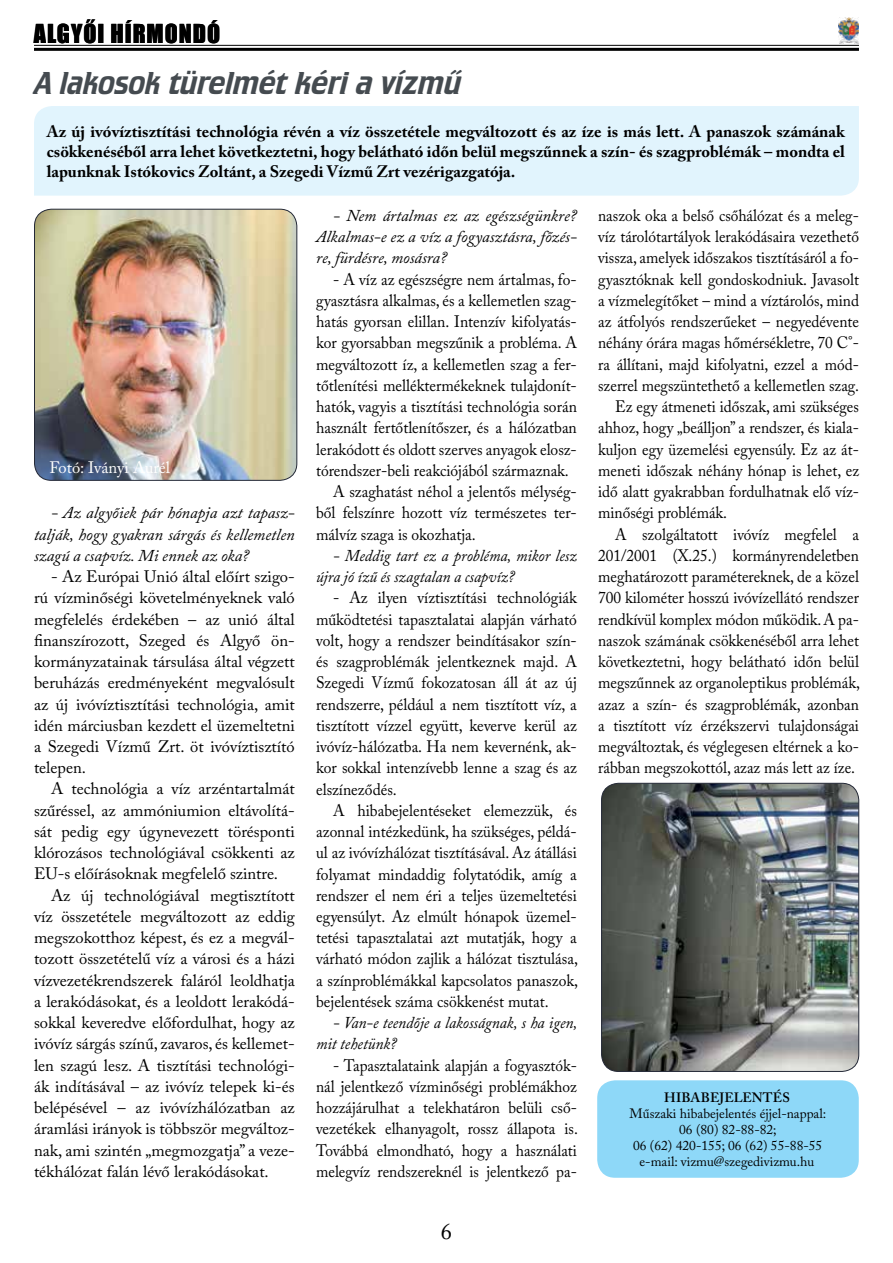
<style>
.page{position:relative;width:893px;height:1263px;background:#fff}
.page>*{position:absolute;margin:0;border:0;box-sizing:border-box;transform-origin:0 0}
.t1{font:33px "Crillee TOT";color:#454b50;scale:.94 1}
.t2{font:24px "Impact";letter-spacing:.04em;color:#000}
.t3{font:22.5px "Adobe Caslon Pro";color:#000}
.t4{font:16.5px/21.3px "Adobe Caslon Pro";color:#000;text-align:justify;scale:.93 1}
.t5{font:16.5px/21.3px "Adobe Caslon Pro";color:#000;text-align:justify;scale:.94 1}
.t6{font:16.5px/21.3px "Adobe Caslon Pro";color:#000;text-align:justify}
.t7{font:700 16.5px/19.8px "Adobe Caslon Pro";color:#000;text-align:justify}
.t8{font:italic 16.5px/21.3px "Adobe Caslon Pro";color:#000;text-align:justify}
.t9{font:italic 16.5px/21.3px "Adobe Caslon Pro";color:#000;scale:.94 1}
.t10{font:16.5px "Adobe Caslon Pro";color:#fff}
.t11{font:13.5px/16.2px "Adobe Caslon Pro";color:#000;text-align:center}
.t12{font:600 13.5px "Adobe Caslon Pro";letter-spacing:.015em;color:#000}
</style>
<div class="page">
<hr style="left:34px;top:45px;width:825px;height:1px;background:#000">
<hr style="left:34px;top:48px;width:825px;height:3px;background:#000">
<img style="left:838px;top:17px;width:21px;height:26px">
<img style="left:35px;top:209px;width:262px;height:271px">
<div style="left:34px;top:209px;width:263px;height:271px;border:1px solid #232836;border-radius:17px"></div>
<div style="left:34px;top:106px;width:825px;height:90px;background:#e1f4fd"></div>
<div style="left:597px;top:1080px;width:262px;height:98px;background:#8ed8f8;border-radius:18px"></div>
<img style="left:602px;top:783px;width:257px;height:288px">
<div style="left:601px;top:783px;width:258px;height:288px;border:1px solid #232836;border-radius:17px"></div>
<h2 class="t2" style="left:34px;top:15px;width:188px">ALGYŐI HÍRMONDÓ</h2>
<h1 class="t1" style="left:34px;top:65px;width:456px">A lakosok türelmét kéri a vízmű</h1>
<p class="t7" style="left:47px;top:121px;width:800px">Az új ivóvíztisztítási technológia révén a víz összetétele megváltozott és az íze is más lett. A panaszok számának csökkenéséből arra lehet következtetni, hogy belátható időn belül megszűnnek a szín- és szagproblémák – mondta el lapunknak Istókovics Zoltánt, a Szegedi Vízmű Zrt vezérigazgatója.</p>
<p class="t10" style="left:49px;top:457px;width:122px">Fotó: Iványi Aurél</p>
<p class="t8" style="left:34px;top:502px;width:262px;text-indent:17px">- Az algyőiek pár hónapja azt tapasz&shy;talják, hogy gyakran sárgás és kellemetlen szagú a csapvíz. Mi ennek az oka?</p>
<p class="t6" style="left:34px;top:566px;width:262px;text-indent:17px">- Az Európai Unió által előírt szigo&shy;rú vízminőségi követelményeknek való megfelelés érdekében – az unió által finanszírozott, Szeged és Algyő ön&shy;kormányzatainak társulása által végzett beruházás eredményeként megvalósult az új ivóvíztisztítási technológia, amit idén márciusban kezdett el üzemeltetni a Szegedi Vízmű Zrt. öt ivóvíztisztító telepen.</p>
<p class="t6" style="left:34px;top:778px;width:262px;text-indent:17px">A technológia a víz arzéntartalmát szűréssel, az ammóniumion eltávolítá&shy;sát pedig egy úgynevezett törésponti klórozásos technológiával csökkenti az EU-s előírásoknak megfelelő szintre.</p>
<p class="t6" style="left:34px;top:884px;width:262px;text-indent:17px">Az új technológiával megtisztított víz összetétele megváltozott az eddig megszokotthoz képest, és ez a megvál&shy;tozott összetételű víz a városi és a házi vízvezetékrendszerek faláról leoldhatja a lerakódásokat, és a leoldott lerakódá&shy;sokkal keveredve előfordulhat, hogy az ivóvíz sárgás színű, zavaros, és kellemet&shy;len szagú lesz. A tisztítási technológi&shy;ák indításával – az ivóvíz telepek ki-és belépésével – az ivóvízhálózatban az áramlási irányok is többször megváltoz&shy;nak, ami szintén „megmozgatja” a veze&shy;tékhálózat falán lévő lerakódásokat.</p>
<p class="t8" style="left:316px;top:204px;width:262px;text-indent:17px">- Nem ártalmas ez az egészségünkre?<br>Alkalmas-e ez a víz a fogyasztásra, főzés&shy;re, fürdésre, mosásra?</p>
<p class="t5" style="left:333px;top:268px;width:261px">- A víz az egészségre nem ártalmas, fo-</p>
<p class="t5" style="left:316px;top:290px;width:279px">gyasztásra alkalmas, és a kellemetlen szag-</p>
<p class="t5" style="left:316px;top:311px;width:279px">hatás gyorsan elillan. Intenzív kifolyatás-</p>
<p class="t5" style="left:316px;top:332px;width:279px">kor gyorsabban megszűnik a probléma. A</p>
<p class="t5" style="left:316px;top:353px;width:279px">megváltozott íz, a kellemetlen szag a fer-</p>
<p class="t5" style="left:316px;top:375px;width:279px">tőtlenítési melléktermékeknek tulajdonít-</p>
<p class="t5" style="left:316px;top:396px;width:279px">hatók, vagyis a tisztítási technológia során</p>
<p class="t5" style="left:316px;top:417px;width:279px">használt fertőtlenítőszer, és a hálózatban</p>
<p class="t5" style="left:316px;top:438px;width:279px">lerakódott és oldott szerves anyagok elosz-</p>
<p class="t5" style="left:316px;top:460px;width:270px">tórendszer-beli reakciójából származnak.</p>
<p class="t5" style="left:333px;top:481px;width:261px">A szaghatást néhol a jelentős mélység-</p>
<p class="t5" style="left:316px;top:502px;width:279px">ből felszínre hozott víz természetes ter-</p>
<p class="t5" style="left:316px;top:523px;width:171px">málvíz szaga is okozhatja.</p>
<p class="t9" style="left:316px;top:544px;width:279px;text-indent:17px">- Meddig tart ez a probléma, mikor lesz újra jó ízű és szagtalan a csapvíz?</p>
<p class="t5" style="left:316px;top:587px;width:279px;text-indent:17px">- Az ilyen víztisztítási technológiák működtetési tapasztalatai alapján várható volt, hogy a rendszer beindításakor szín&shy;és szagproblémák jelentkeznek majd. A Szegedi Vízmű fokozatosan áll át az új rendszerre, például a nem tisztított víz, a tisztított vízzel együtt, keverve kerül az ivóvíz-hálózatba. Ha nem kevernénk, ak&shy;kor sokkal intenzívebb lenne a szag és az elszíneződés.</p>
<p class="t5" style="left:316px;top:799px;width:280px;text-indent:17px">A hibabejelentéseket elemezzük, és azonnal intézkedünk, ha szükséges, példá&shy;ul az ivóvízhálózat tisztításával. Az átállási folyamat mindaddig folytatódik, amíg a rendszer el nem éri a teljes üzemeltetési egyensúlyt. Az elmúlt hónapok üzemel&shy;tetési tapasztalatai azt mutatják, hogy a várható módon zajlik a hálózat tisztulása, a színproblémákkal kapcsolatos panaszok, bejelentések száma csökkenést mutat.</p>
<p class="t9" style="left:316px;top:1012px;width:279px;text-indent:17px">- Van-e teendője a lakosságnak, s ha igen, mit tehetünk?</p>
<p class="t4" style="left:316px;top:1054px;width:283px;text-indent:17px">- Tapasztalataink alapján a fogyasztók&shy;nál jelentkező vízminőségi problémákhoz hozzájárulhat a telekhatáron belüli cső&shy;vezetékek elhanyagolt, rossz állapota is.<br>Továbbá elmondható, hogy a használati melegvíz rendszereknél is jelentkező pa-</p>
<h3 class="t3" style="left:441px;top:1218px;width:13px">6</h3>
<p class="t4" style="left:598px;top:205px;width:282px">naszok oka a belső csőhálózat és a meleg-</p>
<p class="t4" style="left:598px;top:226px;width:282px">víz tárolótartályok lerakódásaira vezethető</p>
<p class="t4" style="left:598px;top:247px;width:282px">vissza, amelyek időszakos tisztításáról a fo-</p>
<p class="t4" style="left:598px;top:268px;width:282px">gyasztóknak kell gondoskodniuk. Javasolt</p>
<p class="t4" style="left:598px;top:290px;width:282px">a vízmelegítőket – mind a víztárolós, mind</p>
<p class="t4" style="left:598px;top:311px;width:282px">az átfolyós rendszerűeket – negyedévente</p>
<p class="t4" style="left:598px;top:332px;width:282px">néhány órára magas hőmérsékletre, 70 C°-</p>
<p class="t4" style="left:598px;top:353px;width:282px">ra állítani, majd kifolyatni, ezzel a mód-</p>
<p class="t4" style="left:598px;top:375px;width:282px">szerrel megszüntethető a kellemetlen szag.</p>
<p class="t4" style="left:615px;top:396px;width:264px">Ez egy átmeneti időszak, ami szükséges</p>
<p class="t4" style="left:598px;top:417px;width:282px">ahhoz, hogy „beálljon” a rendszer, és kiala-</p>
<p class="t4" style="left:598px;top:438px;width:282px">kuljon egy üzemelési egyensúly. Ez az át-</p>
<p class="t4" style="left:598px;top:460px;width:282px">meneti időszak néhány hónap is lehet, ez</p>
<p class="t4" style="left:598px;top:481px;width:282px">idő alatt gyakrabban fordulhatnak elő víz-</p>
<p class="t4" style="left:598px;top:502px;width:140px">minőségi problémák.</p>
<p class="t4" style="left:615px;top:523px;width:264px">A szolgáltatott ivóvíz megfelel a</p>
<p class="t4" style="left:598px;top:544px;width:282px">201/2001 (X.25.) kormányrendeletben</p>
<p class="t4" style="left:598px;top:566px;width:282px">meghatározott paramétereknek, de a közel</p>
<p class="t4" style="left:598px;top:587px;width:282px">700 kilométer hosszú ivóvízellátó rendszer</p>
<p class="t4" style="left:598px;top:608px;width:282px">rendkívül komplex módon működik. A pa-</p>
<p class="t4" style="left:598px;top:629px;width:282px">naszok számának csökkenéséből arra lehet</p>
<p class="t4" style="left:598px;top:651px;width:282px">következtetni, hogy belátható időn belül</p>
<p class="t4" style="left:598px;top:672px;width:283px">megszűnnek az organoleptikus problémák,</p>
<p class="t4" style="left:598px;top:693px;width:282px">azaz a szín- és szagproblémák, azonban</p>
<p class="t4" style="left:598px;top:714px;width:282px">a tisztított víz érzékszervi tulajdonságai</p>
<p class="t4" style="left:598px;top:736px;width:282px">megváltoztak, és véglegesen eltérnek a ko-</p>
<p class="t4" style="left:598px;top:757px;width:278px">rábban megszokottól, azaz más lett az íze.</p>
<p class="t12" style="left:664px;top:1089px;width:127px">HIBABEJELENTÉS</p>
<p class="t11" style="left:630px;top:1105px;width:198px">Műszaki hibabejelentés éjjel-nappal:<br>06 (80) 82-88-82;<br>06 (62) 420-155; 06 (62) 55-88-55 e-mail: vizmu@szegedivizmu.hu</p>
</div>
